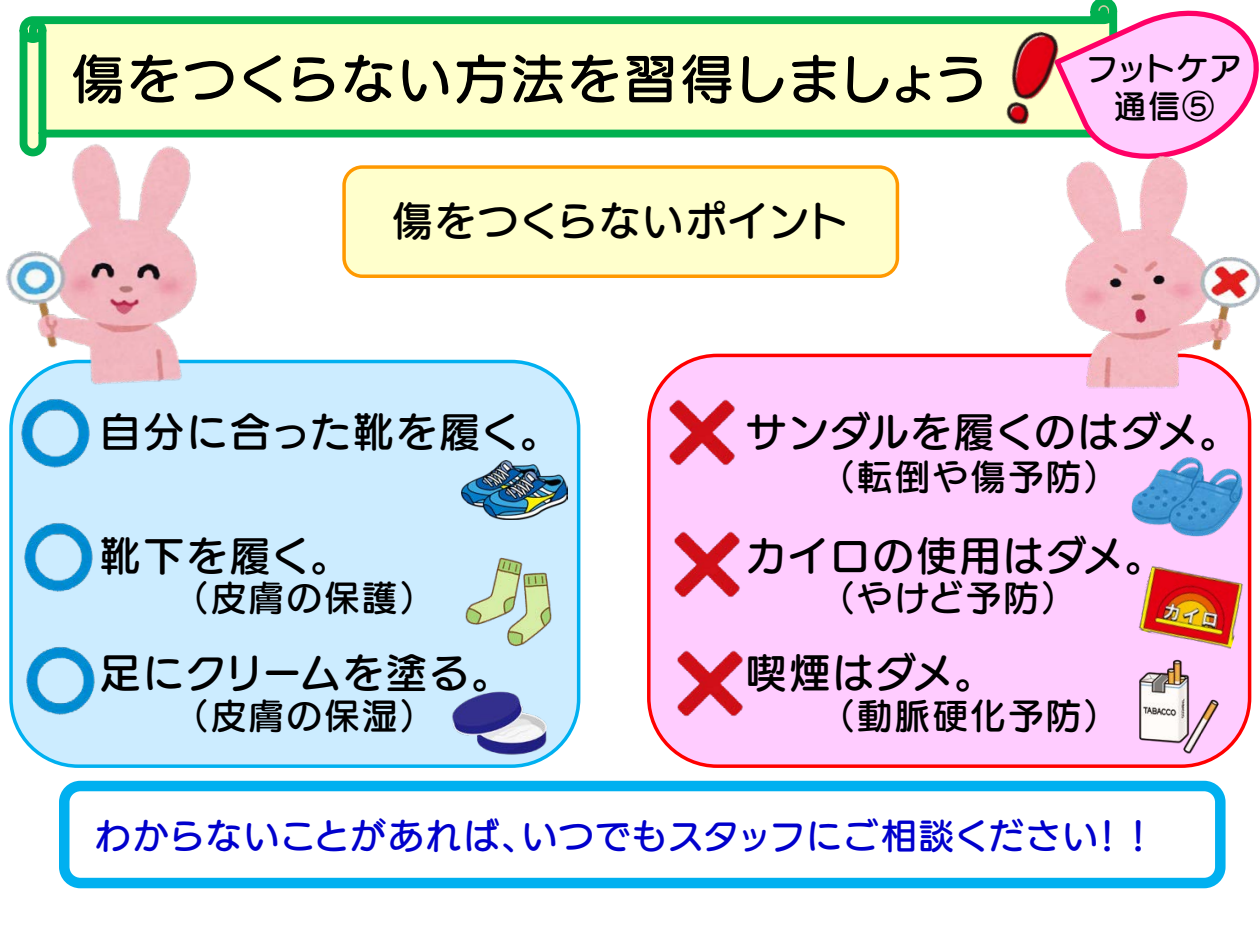
<style>
.page{position:relative;width:1260px;height:945px;background:#fff}
.page>*{position:absolute;margin:0;border:0;box-sizing:border-box;transform-origin:0 0}
.t1{font:52.5px "UD Marugo Large Pr 6 N DB";letter-spacing:.055em;color:#000}
.t2{font:40.25px "UD Marugo Large Pr 6 N DB";letter-spacing:.06em;color:#000}
.t3{font:40.25px "UD Marugo Large Pr 6 N DB";letter-spacing:.04em;color:#000}
.t4{font:35px "UD Marugo Large Pr 6 N DB";letter-spacing:.08em;color:#000}
.t5{font:35px "UD Marugo Large Pr 6 N DB";letter-spacing:.05em;color:#00c}
.t6{font:31.5px/37.8px "UD Marugo Large Pr 6 N DB";letter-spacing:.055em;color:#000;text-align:center}
</style>
<div class="page">
<svg style="left:33px;top:1px;width:1226px;height:149px"></svg>
<img style="left:967px;top:13px;width:130px;height:130px">
<div style="left:344px;top:167px;width:553px;height:109px;background:#ffc;border-radius:18px"></div>
<div style="left:342px;top:165px;width:557px;height:113px;border:4px solid #f90;border-radius:18px"></div>
<div style="left:11px;top:362px;width:568px;height:404px;background:#ccecff;border-radius:67px"></div>
<div style="left:9px;top:360px;width:571px;height:408px;border:4px solid #00b0f0;border-radius:67px"></div>
<img style="left:5px;top:132px;width:218px;height:264px">
<div style="left:649px;top:355px;width:601px;height:411px;background:#fcf;border-radius:68px"></div>
<div style="left:647px;top:354px;width:604px;height:414px;border:4px solid #f00;border-radius:68px"></div>
<img style="left:1045px;top:150px;width:215px;height:244px">
<div style="left:59px;top:781px;width:1167px;height:107px;border:10px solid #00b0f0;border-radius:16px"></div>
<img style="left:26px;top:647px;width:69px;height:68px">
<img style="left:677px;top:650px;width:66px;height:67px">
<img style="left:24px;top:523px;width:69px;height:69px">
<img style="left:19px;top:397px;width:71px;height:71px">
<img style="left:674px;top:531px;width:66px;height:67px">
<img style="left:658px;top:389px;width:77px;height:77px">
<img style="left:462px;top:461px;width:106px;height:59px">
<img style="left:441px;top:691px;width:116px;height:77px">
<img style="left:465px;top:557px;width:87px;height:90px">
<img style="left:1131px;top:457px;width:112px;height:80px">
<img style="left:1138px;top:558px;width:112px;height:99px">
<img style="left:1138px;top:655px;width:90px;height:100px">
<h1 class="t1" style="left:71px;top:50px;width:918px">傷をつくらない方法を習得しましょう</h1>
<p class="t2" style="left:392px;top:199px;width:458px">傷をつくらないポイント</p>
<p class="t6" style="left:1086px;top:51px;width:157px">フットケア通信⑤</p>
<p class="t2" style="left:100px;top:410px;width:462px">自分に合った靴を履く。</p>
<p class="t3" style="left:746px;top:410px;width:495px">サンダルを履くのはダメ。</p>
<p class="t4" style="left:819px;top:458px;width:301px">（転倒や傷予防）</p>
<p class="t2" style="left:100px;top:534px;width:252px">靴下を履く。</p>
<p class="t2" style="left:746px;top:534px;width:421px">カイロの使用はダメ。</p>
<p class="t4" style="left:173px;top:579px;width:263px">（皮膚の保護）</p>
<p class="t4" style="left:819px;top:579px;width:259px">（やけど予防）</p>
<p class="t2" style="left:100px;top:651px;width:413px">足にクリームを塗る。</p>
<p class="t2" style="left:746px;top:651px;width:250px">喫煙はダメ。</p>
<p class="t4" style="left:173px;top:697px;width:263px">（皮膚の保湿）</p>
<p class="t4" style="left:819px;top:697px;width:301px">（動脈硬化予防）</p>
<p class="t5" style="left:96px;top:816px;width:1062px">わからないことがあれば、いつでもスタッフにご相談ください！ ！</p>
</div>
